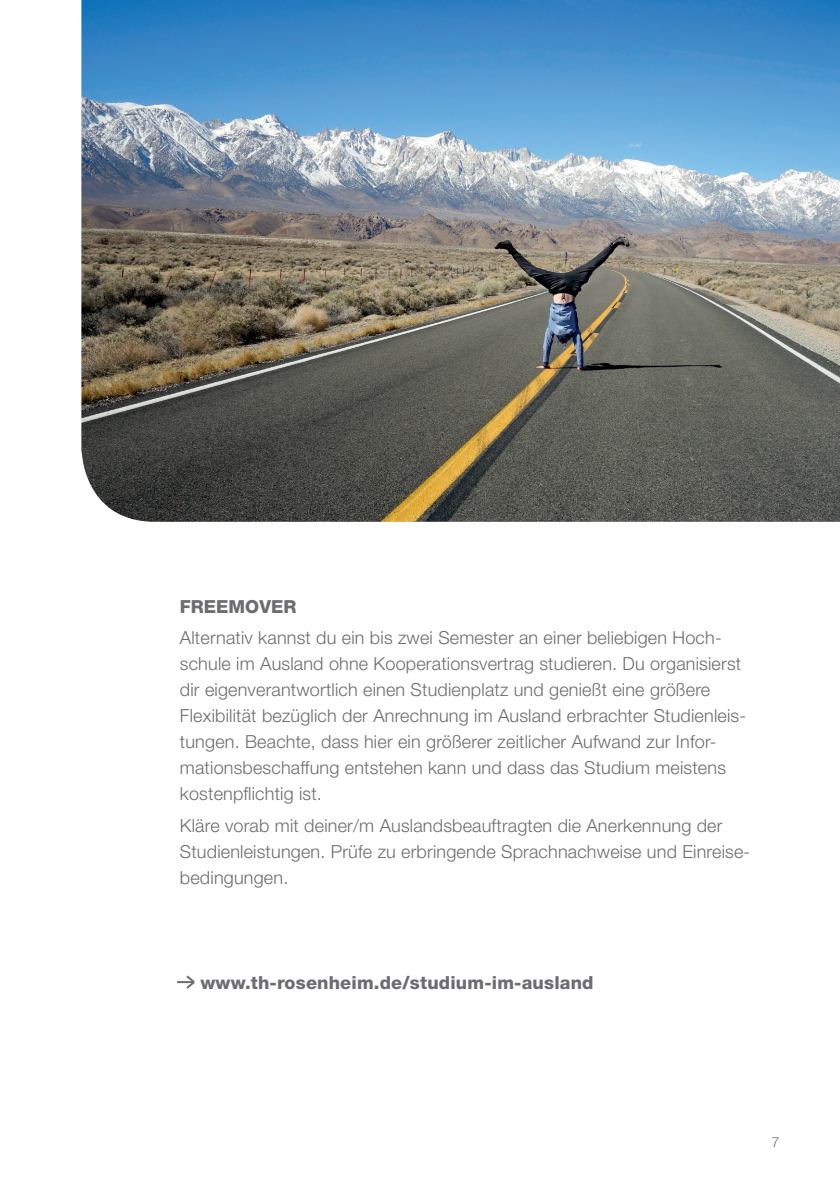
<style>
.page{position:relative;width:840px;height:1191px;background:#fff}
.page>*{position:absolute;margin:0;border:0;box-sizing:border-box;transform-origin:0 0}
.t1{font:300 18px/26px "Helvetica Neue LT Pro";letter-spacing:.01em;color:#6c6d70}
.t2{font:800 18px "Helvetica Neue LT Pro";letter-spacing:.01em;color:#6c6d70}
.t3{font:300 14px "Helvetica Neue LT Pro";color:#6c6d70}
</style>
<div class="page">
<img style="left:81px;top:0;width:758px;height:522px">
<svg style="left:177px;top:975px;width:18px;height:14px"></svg>
<p class="t2" style="left:180px;top:595px;width:118px">FREEMOVER</p>
<p class="t1" style="left:180px;top:624px;width:567px">Alternativ kannst du ein bis zwei Semester an einer beliebigen Hoch&shy;schule im Ausland ohne Kooperationsvertrag studieren. Du organisierst dir eigenverantwortlich einen Studienplatz und genießt eine größere Flexibilität bezüglich der Anrechnung im Ausland erbrachter Studienleis&shy;tungen. Beachte, dass hier ein größerer zeitlicher Aufwand zur Infor&shy;mationsbeschaffung entstehen kann und dass das Studium meistens kostenpflichtig ist.</p>
<p class="t1" style="left:180px;top:812px;width:571px">Kläre vorab mit deiner/m Auslandsbeauftragten die Anerkennung der<br>Studienleistungen. Prüfe zu erbringende Sprachnachweise und Einreise&shy;bedingungen.</p>
<p class="t2" style="left:200px;top:971px;width:394px">www.th-rosenheim.de/studium-im-ausland</p>
<p class="t3" style="left:771px;top:1133px;width:9px">7</p>
</div>
